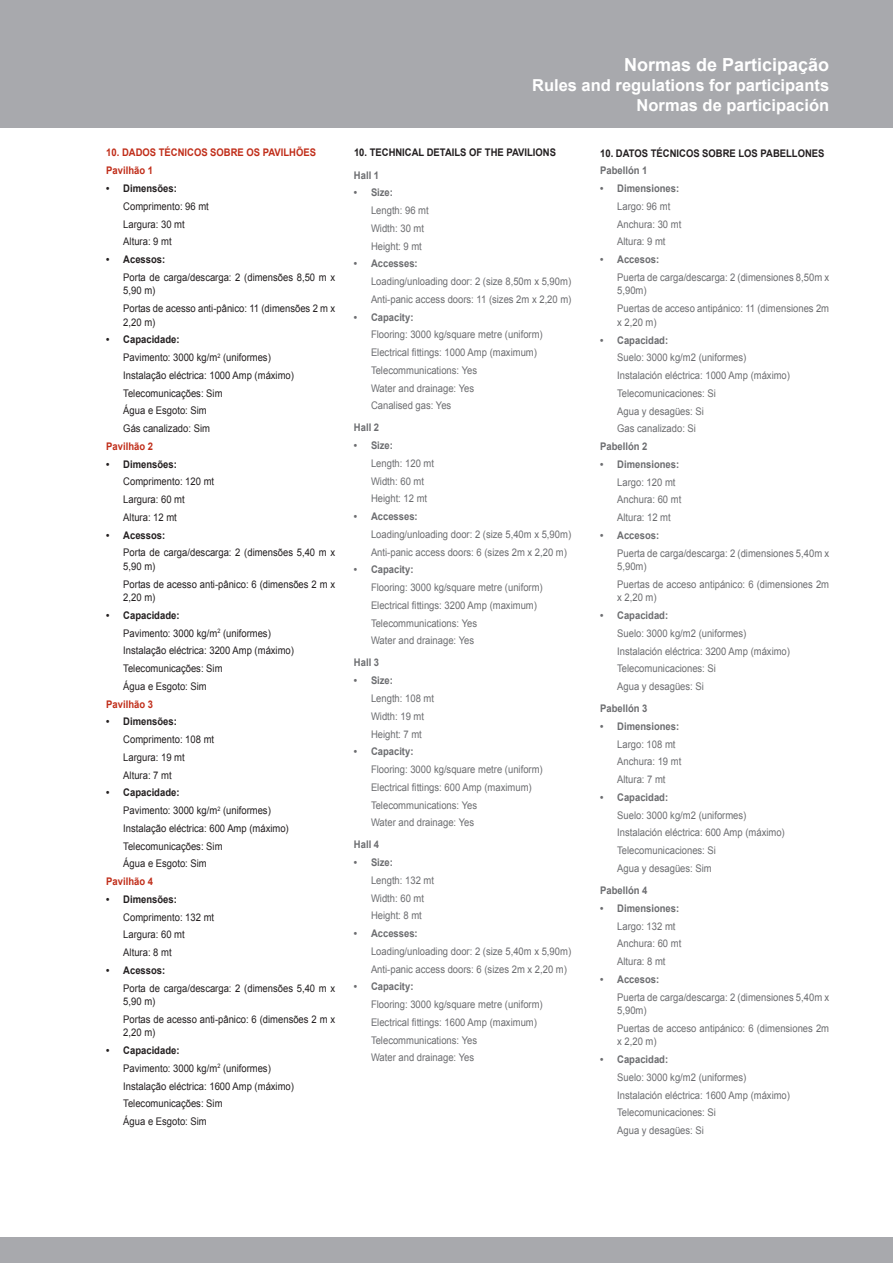
<style>
.page{position:relative;width:893px;height:1263px;background:#fff}
.page>*{position:absolute;margin:0;border:0;box-sizing:border-box;transform-origin:0 0}
.t1{font:700 18px "Arial";color:#fff}
.t2{font:700 16.5px/19.8px "Arial";color:#fff;text-align:right}
.t3{font:10.5px/17.7px "Arial";color:#6c6d70;scale:.9 1}
.t4{font:10.5px/17.7px "Arial";color:#231f20;scale:.9 1}
.t5{font:700 10.5px "Arial";color:#6c6d70;scale:.9 1}
.t6{font:700 10.5px "Arial";color:#231f20;scale:.9 1}
.t7{font:700 10.5px "Arial";color:#c02d19;scale:.9 1}
.s1{font-weight:700}
</style>
<div class="page">
<div style="left:0;top:1237px;width:893px;height:26px;background:#a8a9ad"></div>
<div style="left:0;top:0;width:893px;height:128px;background:#a8a9ad"></div>
<p class="t7" style="left:106px;top:146px;width:26px">10. DADOS</p>
<p class="t7" style="left:159px;top:146px;width:8px">TÉCNICOS</p>
<p class="t7" style="left:210px;top:146px;width:111px">SOBRE OS PAVILHÕES</p>
<p class="t7" style="left:106px;top:164px;width:53px">Pavilhão 1</p>
<p class="t6" style="left:106px;top:181px;width:80px">• Dimensões:</p>
<p class="t4" style="left:123px;top:197px;width:97px">Comprimento: 96 mt<br>Largura: 30 mt<br>Altura: 9 mt</p>
<p class="t6" style="left:106px;top:252px;width:67px">• Acessos:</p>
<p class="t4" style="left:123px;top:270px;width:237px;line-height:13.5px">Porta de carga/descarga: 2 (dimensões 8,50 m x<br>5,90 m)</p>
<p class="t4" style="left:123px;top:302px;width:237px;line-height:13.5px">Portas de acesso anti-pânico: 11 (dimensões 2 m x<br>2,20 m)</p>
<p class="t4" style="left:123px;top:331px;width:191px;text-indent:-17px"><span class="s1">• Capacidade:<br></span>Pavimento: 3000 kg/m<sup>2</sup> (uniformes)<br>Instalação eléctrica: 1000 Amp (máximo)<br>Telecomunicações: Sim<br>Água e Esgoto: Sim<br>Gás canalizado: Sim</p>
<p class="t7" style="left:106px;top:439px;width:53px">Pavilhão 2</p>
<p class="t6" style="left:106px;top:457px;width:80px">• Dimensões:</p>
<p class="t4" style="left:123px;top:473px;width:102px">Comprimento: 120 mt<br>Largura: 60 mt<br>Altura: 12 mt</p>
<p class="t6" style="left:106px;top:528px;width:67px">• Acessos:</p>
<p class="t4" style="left:123px;top:546px;width:237px;line-height:13.5px">Porta de carga/descarga: 2 (dimensões 5,40 m x<br>5,90 m)</p>
<p class="t4" style="left:123px;top:577px;width:237px;line-height:13.5px">Portas de acesso anti-pânico: 6 (dimensões 2 m x<br>2,20 m)</p>
<p class="t4" style="left:123px;top:606px;width:191px;text-indent:-17px"><span class="s1">• Capacidade:<br></span>Pavimento: 3000 kg/m<sup>2</sup> (uniformes)<br>Instalação eléctrica: 3200 Amp (máximo)<br>Telecomunicações: Sim<br>Água e Esgoto: Sim</p>
<p class="t7" style="left:106px;top:697px;width:53px">Pavilhão 3</p>
<p class="t6" style="left:106px;top:715px;width:80px">• Dimensões:</p>
<p class="t4" style="left:123px;top:731px;width:102px">Comprimento: 108 mt<br>Largura: 19 mt<br>Altura: 7 mt</p>
<p class="t4" style="left:123px;top:784px;width:185px;text-indent:-17px"><span class="s1">• Capacidade:<br></span>Pavimento: 3000 kg/m<sup>2</sup> (uniformes)<br>Instalação eléctrica: 600 Amp (máximo)<br>Telecomunicações: Sim<br>Água e Esgoto: Sim</p>
<p class="t7" style="left:106px;top:874px;width:53px">Pavilhão 4</p>
<p class="t6" style="left:106px;top:892px;width:80px">• Dimensões:</p>
<p class="t4" style="left:123px;top:908px;width:102px">Comprimento: 132 mt<br>Largura: 60 mt<br>Altura: 8 mt</p>
<p class="t6" style="left:106px;top:963px;width:67px">• Acessos:</p>
<p class="t4" style="left:123px;top:981px;width:237px;line-height:13.5px">Porta de carga/descarga: 2 (dimensões 5,40 m x<br>5,90 m)</p>
<p class="t4" style="left:123px;top:1013px;width:237px;line-height:13.5px">Portas de acesso anti-pânico: 6 (dimensões 2 m x<br>2,20 m)</p>
<p class="t4" style="left:123px;top:1042px;width:191px;text-indent:-17px"><span class="s1">• Capacidade:<br></span>Pavimento: 3000 kg/m<sup>2</sup> (uniformes)<br>Instalação eléctrica: 1600 Amp (máximo)<br>Telecomunicações: Sim<br>Água e Esgoto: Sim</p>
<h1 class="t1" style="left:624px;top:53px;width:207px">Normas de Participação</h1>
<h2 class="t2" style="left:532px;top:76px;width:299px">Rules and regulations for participants<br>Normas de participación</h2>
<p class="t6" style="left:354px;top:146px;width:26px">10. TECHNICAL</p>
<p class="t6" style="left:427px;top:146px;width:8px">DETAILS</p>
<p class="t6" style="left:469px;top:146px;width:26px">OF THE</p>
<p class="t6" style="left:506px;top:146px;width:27px">PAVILIONS</p>
<p class="t5" style="left:354px;top:168px;width:30px">Hall 1</p>
<p class="t5" style="left:354px;top:186px;width:45px">• Size:</p>
<p class="t3" style="left:371px;top:202px;width:66px">Length: 96 mt<br>Width: 30 mt<br>Height: 9 mt</p>
<p class="t5" style="left:354px;top:257px;width:72px">• Accesses:</p>
<p class="t3" style="left:371px;top:273px;width:224px">Loading/unloading door: 2 (size 8,50m x 5,90m)<br>Anti-panic access doors: 11 (sizes 2m x 2,20 m)</p>
<p class="t5" style="left:354px;top:310px;width:68px">• Capacity:</p>
<p class="t3" style="left:371px;top:326px;width:192px">Flooring: 3000 kg/square metre (uniform)<br>Electrical fittings: 1000 Amp (maximum)<br>Telecommunications: Yes<br>Water and drainage: Yes<br>Canalised gas: Yes</p>
<p class="t5" style="left:354px;top:421px;width:30px">Hall 2</p>
<p class="t5" style="left:354px;top:438px;width:45px">• Size:</p>
<p class="t3" style="left:371px;top:454px;width:72px">Length: 120 mt<br>Width: 60 mt<br>Height: 12 mt</p>
<p class="t5" style="left:354px;top:509px;width:72px">• Accesses:</p>
<p class="t3" style="left:371px;top:525px;width:224px">Loading/unloading door: 2 (size 5,40m x 5,90m)<br>Anti-panic access doors: 6 (sizes 2m x 2,20 m)</p>
<p class="t5" style="left:354px;top:563px;width:68px">• Capacity:</p>
<p class="t3" style="left:371px;top:579px;width:192px">Flooring: 3000 kg/square metre (uniform)<br>Electrical fittings: 3200 Amp (maximum)<br>Telecommunications: Yes<br>Water and drainage: Yes</p>
<p class="t5" style="left:354px;top:656px;width:30px">Hall 3</p>
<p class="t5" style="left:354px;top:674px;width:45px">• Size:</p>
<p class="t3" style="left:371px;top:689px;width:72px">Length: 108 mt<br>Width: 19 mt<br>Height: 7 mt</p>
<p class="t5" style="left:354px;top:745px;width:68px">• Capacity:</p>
<p class="t3" style="left:371px;top:760px;width:192px">Flooring: 3000 kg/square metre (uniform)<br>Electrical fittings: 600 Amp (maximum)<br>Telecommunications: Yes<br>Water and drainage: Yes</p>
<p class="t5" style="left:354px;top:838px;width:30px">Hall 4</p>
<p class="t5" style="left:354px;top:855px;width:45px">• Size:</p>
<p class="t3" style="left:371px;top:871px;width:72px">Length: 132 mt<br>Width: 60 mt<br>Height: 8 mt</p>
<p class="t5" style="left:354px;top:926px;width:72px">• Accesses:</p>
<p class="t3" style="left:371px;top:942px;width:224px">Loading/unloading door: 2 (size 5,40m x 5,90m)<br>Anti-panic access doors: 6 (sizes 2m x 2,20 m)</p>
<p class="t5" style="left:354px;top:980px;width:68px">• Capacity:</p>
<p class="t3" style="left:371px;top:996px;width:192px">Flooring: 3000 kg/square metre (uniform)<br>Electrical fittings: 1600 Amp (maximum)<br>Telecommunications: Yes<br>Water and drainage: Yes</p>
<p class="t6" style="left:600px;top:146px;width:26px">10. DATOS</p>
<p class="t6" style="left:651px;top:146px;width:8px">TÉCNICOS</p>
<p class="t6" style="left:702px;top:146px;width:49px">SOBRE LOS</p>
<p class="t6" style="left:761px;top:146px;width:30px">PABELLONES</p>
<p class="t5" style="left:600px;top:164px;width:54px">Pabellón 1</p>
<p class="t5" style="left:600px;top:182px;width:89px">• Dimensiones:</p>
<p class="t3" style="left:617px;top:197px;width:73px">Largo: 96 mt<br>Anchura: 30 mt<br>Altura: 9 mt</p>
<p class="t5" style="left:600px;top:253px;width:67px">• Accesos:</p>
<p class="t3" style="left:617px;top:271px;width:237px;line-height:13.5px">Puerta de carga/descarga: 2 (dimensiones 8,50m x<br>5,90m)</p>
<p class="t3" style="left:617px;top:302px;width:237px;line-height:13.5px">Puertas de acceso antipánico: 11 (dimensiones 2m x 2,20 m)</p>
<p class="t5" style="left:600px;top:333px;width:77px">• Capacidad:</p>
<p class="t3" style="left:617px;top:349px;width:193px">Suelo: 3000 kg/m2 (uniformes)<br>Instalación eléctrica: 1000 Amp (máximo)<br>Telecomunicaciones: Si<br>Agua y desagües: Si<br>Gas canalizado: Si</p>
<p class="t5" style="left:600px;top:439px;width:54px">Pabellón 2</p>
<p class="t5" style="left:600px;top:457px;width:89px">• Dimensiones:</p>
<p class="t3" style="left:617px;top:473px;width:73px">Largo: 120 mt<br>Anchura: 60 mt<br>Altura: 12 mt</p>
<p class="t5" style="left:600px;top:528px;width:67px">• Accesos:</p>
<p class="t3" style="left:617px;top:546px;width:237px;line-height:13.5px">Puerta de carga/descarga: 2 (dimensiones 5,40m x<br>5,90m)</p>
<p class="t3" style="left:617px;top:577px;width:237px;line-height:13.5px">Puertas de acceso antipánico: 6 (dimensiones 2m x 2,20 m)</p>
<p class="t5" style="left:600px;top:608px;width:77px">• Capacidad:</p>
<p class="t3" style="left:617px;top:624px;width:193px">Suelo: 3000 kg/m2 (uniformes)<br>Instalación eléctrica: 3200 Amp (máximo)<br>Telecomunicaciones: Si<br>Agua y desagües: Si</p>
<p class="t5" style="left:600px;top:701px;width:54px">Pabellón 3</p>
<p class="t5" style="left:600px;top:719px;width:89px">• Dimensiones:</p>
<p class="t3" style="left:617px;top:735px;width:73px">Largo: 108 mt<br>Anchura: 19 mt<br>Altura: 7 mt</p>
<p class="t5" style="left:600px;top:790px;width:77px">• Capacidad:</p>
<p class="t3" style="left:617px;top:806px;width:188px">Suelo: 3000 kg/m2 (uniformes)<br>Instalación eléctrica: 600 Amp (máximo)<br>Telecomunicaciones: Si<br>Agua y desagües: Sim</p>
<p class="t5" style="left:600px;top:883px;width:54px">Pabellón 4</p>
<p class="t5" style="left:600px;top:901px;width:89px">• Dimensiones:</p>
<p class="t3" style="left:617px;top:917px;width:73px">Largo: 132 mt<br>Anchura: 60 mt<br>Altura: 8 mt</p>
<p class="t5" style="left:600px;top:972px;width:67px">• Accesos:</p>
<p class="t3" style="left:617px;top:990px;width:237px;line-height:13.5px">Puerta de carga/descarga: 2 (dimensiones 5,40m x<br>5,90m)</p>
<p class="t3" style="left:617px;top:1021px;width:237px;line-height:13.5px">Puertas de acceso antipánico: 6 (dimensiones 2m x 2,20 m)</p>
<p class="t5" style="left:600px;top:1052px;width:77px">• Capacidad:</p>
<p class="t3" style="left:617px;top:1068px;width:193px">Suelo: 3000 kg/m2 (uniformes)<br>Instalación eléctrica: 1600 Amp (máximo)<br>Telecomunicaciones: Si<br>Agua y desagües: Si</p>
</div>
